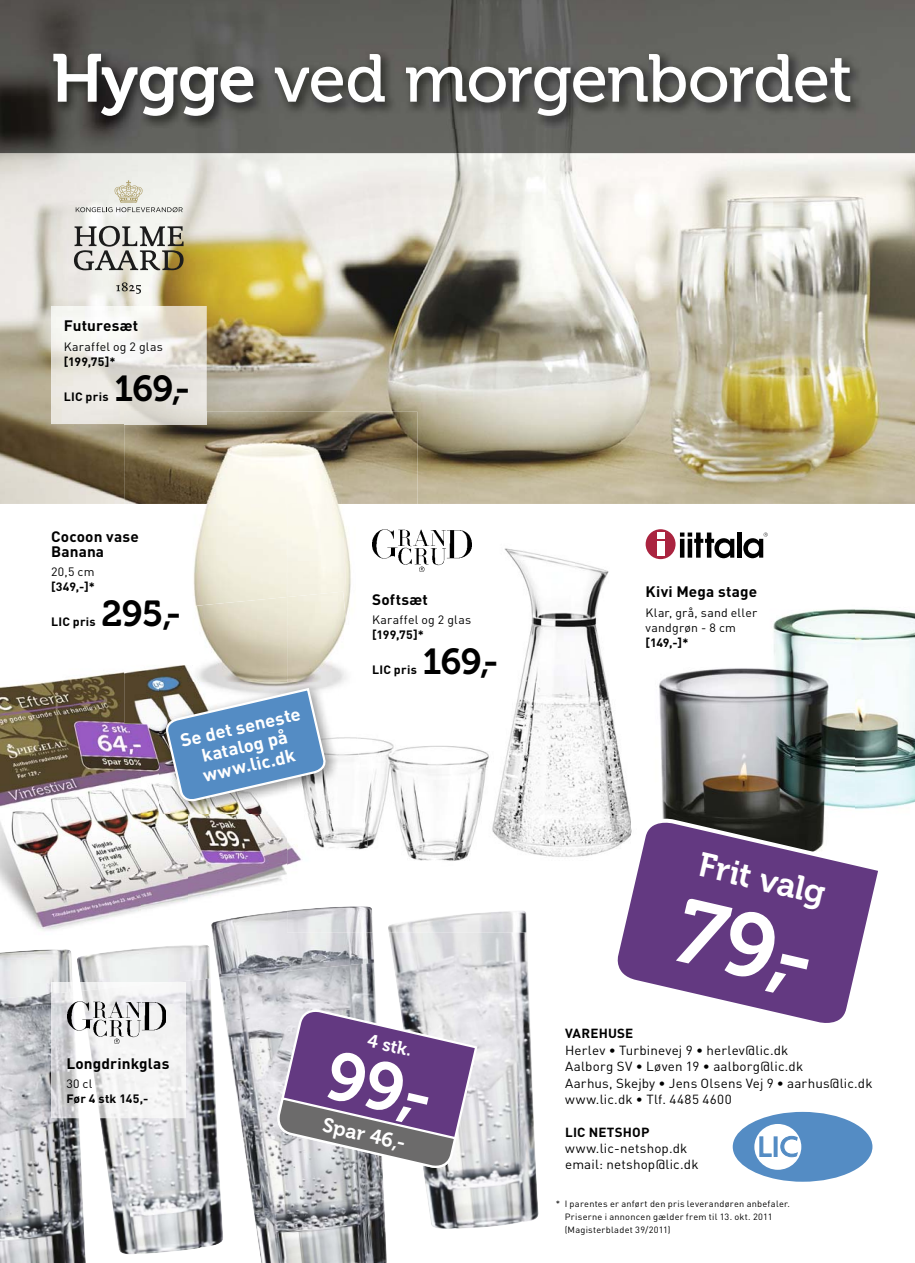
<style>
.page{position:relative;width:915px;height:1263px;background:#fff}
.page>*{position:absolute;margin:0;border:0;box-sizing:border-box;transform-origin:0 0}
.t1{font:90px "Museo 700";color:#fff}
.t2{font:67.5px "Museo 500";letter-spacing:-.02em;color:#fff}
.t3{font:67.5px "Museo 700";color:#fff}
.t4{font:36px "Museo 700";letter-spacing:-.015em;color:#000}
.t5{font:33.75px "Museo 700";color:#fff}
.t6{font:20.1px "Museo 700";color:#fff}
.t7{font:700 18px/19.5px "DIN";color:#fff;text-align:center}
.t8{font:18px "Museo 700";color:#fff}
.t9{font:700 15px/15px "DIN";letter-spacing:.01em;color:#000}
.t10{font:13.05px/16.4px "DIN";letter-spacing:.01em;color:#000}
.t11{font:700 13.05px "DIN";letter-spacing:.01em;color:#000}
.t12{font:12px/15px "DIN";letter-spacing:.02em;color:#000}
.t13{font:700 12px "DIN";letter-spacing:.02em;color:#000}
.t14{font:9px/13px "DIN";letter-spacing:.025em;color:#000}
.s1{font-family:"Museo 700"}
</style>
<div class="page">
<img style="left:376px;top:529px;width:289px;height:332px">
<img style="left:0;top:153px;width:914px;height:351px">
<img style="left:193px;top:504px;width:94px;height:93px">
<img style="left:287px;top:504px;width:130px;height:220px">
<img style="left:124px;top:412px;width:293px;height:92px">
<img style="left:0;top:0;width:914px;height:153px">
<img style="left:49px;top:50px;width:813px;height:79px">
<img style="left:751px;top:558px;width:163px;height:251px">
<img style="left:665px;top:668px;width:82px;height:148px">
<img style="left:631px;top:599px;width:34px;height:217px">
<img style="left:747px;top:599px;width:107px;height:217px">
<img style="left:51px;top:306px;width:155px;height:118px">
<img style="left:124px;top:412px;width:82px;height:12px">
<svg style="left:116px;top:282px;width:25px;height:12px"></svg>
<svg style="left:74px;top:226px;width:109px;height:44px"></svg>
<svg style="left:76px;top:180px;width:106px;height:32px;background:#e1e0d9"></svg>
<img style="left:287px;top:592px;width:69px;height:132px">
<img style="left:0;top:672px;width:141px;height:259px">
<img style="left:141px;top:724px;width:48px;height:186px">
<img style="left:189px;top:813px;width:98px;height:86px">
<img style="left:287px;top:737px;width:89px;height:128px">
<img style="left:124px;top:597px;width:163px;height:127px">
<svg style="left:679px;top:532px;width:55px;height:26px"></svg>
<div style="left:736px;top:532px;width:5px;height:26px;background:#000"></div>
<svg style="left:743px;top:532px;width:24px;height:26px"></svg>
<div style="left:645px;top:529px;width:30px;height:30px;background:#aa233f;border-radius:50%"></div>
<div style="left:656px;top:541px;width:8px;height:15px;background:#fff"></div>
<div style="left:656px;top:532px;width:8px;height:7px;background:#fff"></div>
<img style="left:0;top:999px;width:86px;height:264px">
<img style="left:0;top:949px;width:72px;height:50px">
<img style="left:223px;top:964px;width:164px;height:299px">
<img style="left:211px;top:911px;width:163px;height:67px">
<img style="left:287px;top:906px;width:86px;height:26px">
<img style="left:100px;top:978px;width:123px;height:276px">
<img style="left:77px;top:945px;width:134px;height:37px">
<img style="left:389px;top:932px;width:150px;height:297px">
<img style="left:388px;top:911px;width:139px;height:21px">
<svg style="left:275px;top:1007px;width:203px;height:163px;background:#8f7b9e"></svg>
<svg style="left:611px;top:816px;width:267px;height:207px"></svg>
<img style="left:372px;top:529px;width:99px;height:43px">
<svg style="left:79px;top:999px;width:2px;height:119px"></svg>
<img style="left:51px;top:994px;width:28px;height:124px">
<img style="left:51px;top:982px;width:22px;height:12px">
<img style="left:81px;top:982px;width:105px;height:136px">
<img style="left:80px;top:982px;width:91px;height:9px">
<img style="left:67px;top:1001px;width:99px;height:43px">
<img style="left:160px;top:682px;width:178px;height:131px">
<svg style="left:165px;top:686px;width:162px;height:116px"></svg>
<svg style="left:732px;top:1112px;width:140px;height:70px"></svg>
<h2 class="t2" style="left:51px;top:53px;width:802px"><span class="s1">Hygge</span> ved morgenbordet</h2>
<p class="t9" style="left:64px;top:320px;width:76px">Futuresæt</p>
<p class="t12" style="left:64px;top:340px;width:100px">Karaffel og 2 glas</p>
<p class="t13" style="left:64px;top:357px;width:53px">[199,75]*</p>
<p class="t13" style="left:64px;top:392px;width:46px">LIC pris</p>
<h3 class="t4" style="left:114px;top:367px;width:78px">169,-</h3>
<p class="t9" style="left:51px;top:531px;width:89px">Cocoon vase<br>Banana</p>
<p class="t12" style="left:51px;top:566px;width:45px">20,5 cm</p>
<p class="t13" style="left:51px;top:582px;width:45px">[349,-]*</p>
<p class="t13" style="left:51px;top:617px;width:46px">LIC pris</p>
<h3 class="t4" style="left:101px;top:593px;width:81px">295,-</h3>
<h3 class="t7" style="left:179px;top:734px;width:124px;rotate:-13deg">Se det seneste katalog på www.lic.dk</h3>
<p class="t9" style="left:372px;top:594px;width:57px">Softsæt</p>
<p class="t12" style="left:372px;top:614px;width:100px">Karaffel og 2 glas</p>
<p class="t13" style="left:372px;top:631px;width:53px">[199,75]*</p>
<p class="t13" style="left:372px;top:666px;width:46px">LIC pris</p>
<h3 class="t4" style="left:422px;top:641px;width:78px">169,-</h3>
<p class="t9" style="left:66px;top:1058px;width:104px">Longdrinkglas</p>
<p class="t12" style="left:66px;top:1078px;width:28px">30 cl</p>
<p class="t13" style="left:66px;top:1095px;width:84px">Før 4 stk 145,-</p>
<h3 class="t8" style="left:370px;top:1030px;width:47px;rotate:13deg">4 stk.</h3>
<h2 class="t3" style="left:336px;top:1035px;width:109px;rotate:13deg">99,-</h2>
<h3 class="t6" style="left:325px;top:1113px;width:86px;rotate:13deg">Spar 46,-</h3>
<p class="t9" style="left:645px;top:586px;width:113px">Kivi Mega stage</p>
<p class="t12" style="left:645px;top:606px;width:113px">Klar, grå, sand eller vandgrøn - 8 cm</p>
<p class="t13" style="left:645px;top:638px;width:44px">[149,-]*</p>
<h3 class="t5" style="left:703px;top:845px;width:131px;rotate:13deg">Frit valg</h3>
<h1 class="t1" style="left:690px;top:878px;width:141px;rotate:13deg">79,-</h1>
<p class="t11" style="left:565px;top:1029px;width:70px">VAREHUSE</p>
<p class="t10" style="left:565px;top:1043px;width:309px">Herlev • Turbinevej 9 • herlev@lic.dk<br>Aalborg SV • Løven 19 • aalborg@lic.dk<br>Aarhus, Skejby • Jens Olsens Vej 9 • aarhus@lic.dk www.lic.dk • Tlf. 4485 4600</p>
<p class="t11" style="left:565px;top:1127px;width:86px">LIC NETSHOP</p>
<p class="t10" style="left:565px;top:1141px;width:135px">www.lic-netshop.dk email: netshop@lic.dk</p>
<p class="t14" style="left:564px;top:1198px;width:227px;text-indent:-9px">* I parentes er anført den pris leverandøren anbefaler.<br>Priserne i annoncen gælder frem til 13. okt. 2011 (Magisterbladet 39/2011)</p>
</div>
